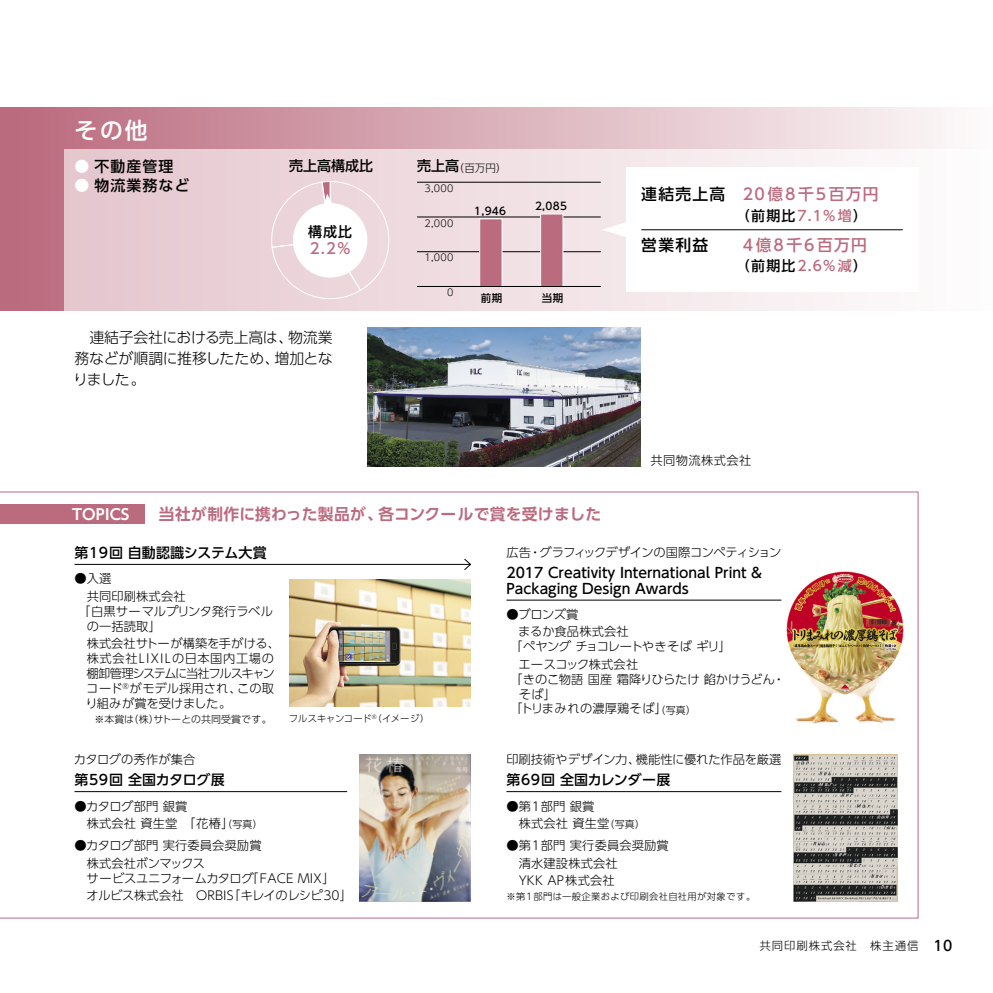
<style>
.page{position:relative;width:993px;height:993px;background:#fff}
.page>*{position:absolute;margin:0;border:0;box-sizing:border-box;transform-origin:0 0}
.t1{font:500 22.75px "UD Shin Go Pro";color:#fff}
.t2{font:700 15.75px "UD Shin Go Pro De";letter-spacing:.015em;color:#bb6b7e}
.t3{font:500 15.75px "UD Shin Go Pro";letter-spacing:.08em;color:#bb6b7e}
.t4{font:500 15.75px "UD Shin Go Pro";letter-spacing:.13em;color:#bb6b7e}
.t5{font:500 15.75px "UD Shin Go Pro";color:#000}
.t6{font:300 14.88px/21px "UD Shin Go Pro";letter-spacing:-.02em;color:#000;text-align:justify}
.t7{font:500 14.88px "UD Shin Go Pro";letter-spacing:.08em;color:#000}
.t8{font:700 14.88px "UD Shin Go Pro De";letter-spacing:.01em;color:#fff}
.t9{font:500 14.88px "UD Shin Go Pro";color:#bb6b7e}
.t10{font:500 14px/15.8px "UD Shin Go Pro";color:#000}
.t11{font:300 12.25px/17.3px "UD Shin Go Pro";letter-spacing:.01em;color:#000}
.t12{font:300 12.25px/17.3px "UD Shin Go Pro";letter-spacing:-.01em;color:#000}
.t13{font:300 12.25px/17.3px "UD Shin Go Pro";letter-spacing:-.04em;color:#000}
.t14{font:300 12.25px "UD Shin Go Pro";letter-spacing:-.055em;color:#000}
.t15{font:300 12.25px "UD Shin Go Pro";letter-spacing:-.015em;color:#000}
.t16{font:300 12.25px "UD Shin Go Pro";letter-spacing:.035em;color:#000}
.t17{font:300 11.38px "UD Shin Go Pro";letter-spacing:.08em;color:#000}
.t18{font:500 10.5px "UD Shin Go Pro";letter-spacing:.035em;color:#000}
.t19{font:300 10.5px "UD Shin Go Pro";color:#000}
.t20{font:300 9.97px "UD Shin Go Pro";letter-spacing:.01em;color:#000}
.t21{font:300 9.62px "UD Shin Go Pro";letter-spacing:.035em;color:#000}
.t22{font:300 9.28px "UD Shin Go Pro";letter-spacing:.04em;color:#000}
.t23{font:300 9.28px "UD Shin Go Pro";letter-spacing:-.005em;color:#000}
.s1{color:#fff}
.s2{font-weight:500;font-size:14px}
.s3{color:#000}
.s4{color:#bb6b7e}
.s5{font-size:9.97px}
</style>
<div class="page">
<div style="left:0;top:107px;width:992px;height:203px;background:linear-gradient(to right,#ba687c,#fdfbfb)"></div>
<hr style="left:0;top:107px;width:1px;height:203px;background:#cb954b">
<hr style="left:0;top:149px;width:1px;height:161px;background:#fff">
<div style="left:64px;top:149px;width:928px;height:161px;background:linear-gradient(to right,#e4c6cd,#fefdfe)"></div>
<svg style="left:270px;top:181px;width:119px;height:119px"></svg>
<hr style="left:417px;top:217px;width:183px;height:1px;background:#000">
<hr style="left:417px;top:182px;width:183px;height:1px;background:#000">
<hr style="left:417px;top:251px;width:183px;height:1px;background:#000">
<div style="left:479px;top:219px;width:23px;height:67px;background:#bb6b7e"></div>
<div style="left:479px;top:218px;width:23px;height:69px;border:1px solid #fff"></div>
<div style="left:540px;top:214px;width:22px;height:72px;background:#bb6b7e"></div>
<div style="left:540px;top:213px;width:23px;height:74px;border:1px solid #fff"></div>
<hr style="left:417px;top:286px;width:183px;height:1px;background:#000">
<div style="left:625px;top:167px;width:293px;height:124px;background:#fff"></div>
<svg style="left:601px;top:221px;width:25px;height:17px"></svg>
<hr style="left:641px;top:229px;width:261px;height:1px;background:#000">
<div style="left:0;top:504px;width:144px;height:19px;background:#bb6b7e"></div>
<hr style="left:74px;top:564px;width:396px;height:1px;background:#000">
<svg style="left:463px;top:558px;width:8px;height:12px"></svg>
<hr style="left:74px;top:791px;width:273px;height:1px;background:#000">
<hr style="left:506px;top:791px;width:275px;height:1px;background:#000">
<img style="left:367px;top:327px;width:273px;height:139px">
<img style="left:289px;top:579px;width:181px;height:127px">
<img style="left:779px;top:571px;width:125px;height:153px">
<img style="left:359px;top:754px;width:111px;height:146px">
<img style="left:793px;top:754px;width:104px;height:146px">
<hr style="left:506px;top:599px;width:275px;height:1px;background:#000">
<h1 class="t1" style="left:74px;top:112px;width:75px">その他</h1>
<p class="t7" style="left:74px;top:154px;width:100px"><span class="s1">●</span> 不動産管理</p>
<p class="t7" style="left:74px;top:173px;width:116px"><span class="s1">●</span> 物流業務など</p>
<p class="t10" style="left:289px;top:157px;width:85px">売上高構成比</p>
<p class="t19" style="left:417px;top:159px;width:91px"><span class="s2">売上高</span>（百万円）</p>
<p class="t10" style="left:308px;top:223px;width:46px">構成比</p>
<p class="t9" style="left:310px;top:236px;width:43px">2.2％</p>
<p class="t21" style="left:424px;top:180px;width:31px">3,000</p>
<p class="t21" style="left:424px;top:215px;width:31px">2,000</p>
<p class="t21" style="left:424px;top:250px;width:31px">1,000</p>
<p class="t21" style="left:447px;top:285px;width:8px">0</p>
<p class="t18" style="left:474px;top:202px;width:34px">1,946</p>
<p class="t18" style="left:535px;top:197px;width:34px">2,085</p>
<p class="t18" style="left:480px;top:289px;width:23px">前期</p>
<p class="t18" style="left:541px;top:289px;width:23px">当期</p>
<p class="t6" style="left:73px;top:326px;width:261px;text-indent:16px">連結子会社における売上高は、物流業務などが順調に推移したため、増加となりました。</p>
<p class="t3" style="left:641px;top:182px;width:239px"><span class="s3">連結売上高</span> 20億8千5百万円</p>
<p class="t10" style="left:735px;top:207px;width:133px">（前期比<span class="s4">7.1%増</span>）</p>
<p class="t5" style="left:641px;top:232px;width:68px">営業利益</p>
<p class="t4" style="left:742px;top:232px;width:125px">4億8千6百万円</p>
<p class="t10" style="left:735px;top:257px;width:133px">（前期比<span class="s4">2.6%減</span>）</p>
<p class="t16" style="left:650px;top:450px;width:103px">共同物流株式会社</p>
<p class="t8" style="left:72px;top:501px;width:59px">TOPICS</p>
<p class="t2" style="left:159px;top:501px;width:444px">当社が制作に携わった製品が、各コンクールで賞を受けました</p>
<p class="t10" style="left:74px;top:544px;width:194px">第19回自動認識システム大賞</p>
<p class="t11" style="left:87px;top:569px;width:100px;text-indent:-12px">●入選<br>共同印刷株式会社</p>
<p class="t11" style="left:87px;top:603px;width:188px;line-height:14.9px;text-indent:-9px">「白黒サーマルプリンタ発行ラベルの一括読取」</p>
<p class="t11" style="left:86px;top:635px;width:196px;line-height:14.9px">株式会社サトーが構築を手がける、株式会社LIXILの日本国内工場の棚卸管理システムに当社フルスキャンコード<sup>®</sup>がモデル採用され、この取り組みが賞を受けました。</p>
<p class="t20" style="left:94px;top:710px;width:179px">※本賞は（株）サトーとの共同受賞です。</p>
<p class="t11" style="left:74px;top:750px;width:123px">カタログの秀作が集合</p>
<p class="t10" style="left:74px;top:771px;width:152px">第59回全国カタログ展</p>
<p class="t11" style="left:87px;top:796px;width:177px;text-indent:-12px">●カタログ部門 銀賞<br>株式会社 資生堂　「花椿」<span class="s5">（写真）</span></p>
<p class="t11" style="left:87px;top:836px;width:176px;text-indent:-12px">●カタログ部門 実行委員会奨励賞株式会社ボンマックス</p>
<p class="t12" style="left:86px;top:868px;width:267px">サービスユニフォームカタログ「FACE MIX」<br>オルビス株式会社　ORBIS「キレイのレシピ30」</p>
<p class="t14" style="left:506px;top:542px;width:276px">広告・グラフィックデザインの国際コンペティション</p>
<p class="t10" style="left:506px;top:564px;width:257px">2017 Creativity International Print &amp;<br>Packaging Design Awards</p>
<p class="t11" style="left:518px;top:605px;width:112px;text-indent:-12px">●ブロンズ賞<br>まるか食品株式会社</p>
<p class="t13" style="left:518px;top:637px;width:214px;text-indent:-8px">「ペヤング チョコレートやきそば ギリ」エースコック株式会社</p>
<p class="t15" style="left:510px;top:668px;width:276px">「きのこ物語 国産 霜降りひらたけ 餡かけうどん・</p>
<p class="t11" style="left:518px;top:684px;width:39px">そば」</p>
<p class="t11" style="left:510px;top:699px;width:187px">「トリまみれの濃厚鶏そば」<span class="s5">（写真）</span></p>
<p class="t23" style="left:289px;top:711px;width:142px">フルスキャンコード<sup>®</sup>（イメージ）</p>
<p class="t11" style="left:506px;top:750px;width:276px">印刷技術やデザイン力、機能性に優れた作品を厳選</p>
<p class="t10" style="left:506px;top:771px;width:165px">第69回全国カレンダー展</p>
<p class="t11" style="left:506px;top:796px;width:140px">●第1部門 銀賞<br>　株式会社 資生堂<span class="s5">（写真）</span></p>
<p class="t11" style="left:506px;top:836px;width:164px">●第1部門 実行委員会奨励賞　清水建設株式会社<br>　YKK AP株式会社</p>
<p class="t22" style="left:506px;top:888px;width:250px">※第1部門は一般企業および印刷会社自社用が対象です。</p>
<p class="t17" style="left:759px;top:936px;width:194px">共同印刷株式会社　株主通信 <span class="s2">10</span></p>
</div>
